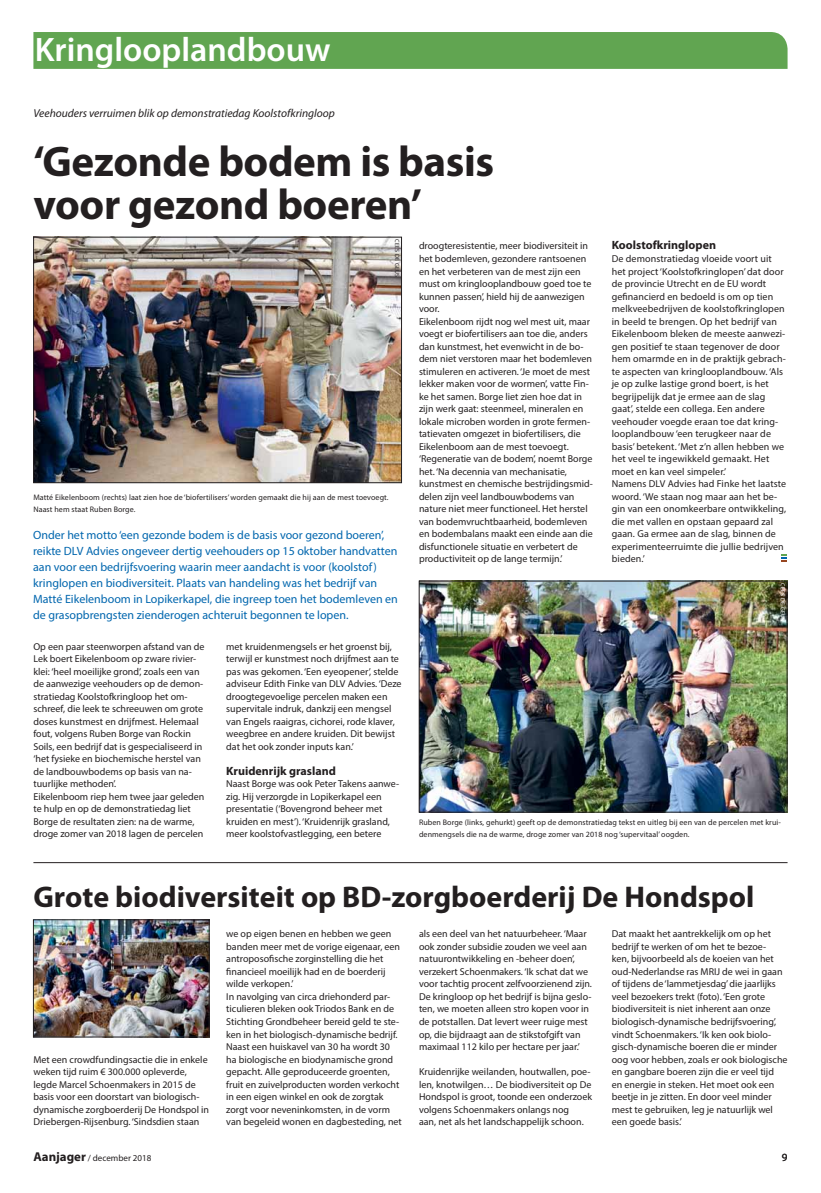
<style>
.page{position:relative;width:821px;height:1193px;background:#fff}
.page>*{position:absolute;margin:0;border:0;box-sizing:border-box;transform-origin:0 0}
.t1{font:700 43px/43px "Myriad Pro";letter-spacing:-.01em;color:#231f20}
.t2{font:600 34px "Myriad Pro";color:#fff}
.t3{font:700 30px "Myriad Pro";color:#231f20}
.t4{font:12px/16px "Myriad Pro";color:#0066ae}
.t5{font:700 12px "Myriad Pro";color:#231f20}
.t6{font:italic 11.5px "Myriad Pro";color:#231f20}
.t7{font:11px "Myriad Pro";color:#231f20}
.t8{font:10px/12.5px "Myriad Pro";color:#231f20}
.t9{font:9px "Myriad Pro";color:#231f20}
.t10{font:8px/12.5px "Myriad Pro";letter-spacing:.01em;color:#231f20}
.t11{font:6px "Myriad Pro";letter-spacing:.045em;color:#231f20}
.t12{font:6px "Myriad Pro";letter-spacing:.045em;color:#fff}
.s1{font-weight:700;font-size:12.9px}
</style>
<div class="page">
<hr style="left:33px;top:862px;width:754px;height:1px;background:#231f20">
<img style="left:35px;top:239px;width:365px;height:242px">
<div style="left:33px;top:237px;width:369px;height:246px;border:1px solid #231f20"></div>
<img style="left:421px;top:583px;width:364px;height:227px">
<div style="left:419px;top:581px;width:368px;height:231px;border:1px solid #231f20"></div>
<div style="left:33px;top:32px;width:754px;height:37px;background:#61a551"></div>
<svg style="left:781px;top:554px;width:6px;height:8px"></svg>
<img style="left:35px;top:921px;width:173px;height:114px">
<div style="left:33px;top:919px;width:177px;height:118px;border:1px solid #231f20"></div>
<h2 class="t2" style="left:35px;top:36px;width:297px">Kringlooplandbouw</h2>
<p class="t6" style="left:33px;top:109px;width:303px">Veehouders verruimen blik op demonstratiedag Koolstofkringloop</p>
<h1 class="t1" style="left:33px;top:143px;width:462px">‘Gezonde bodem is basis voor gezond boeren’</h1>
<p class="t11" style="left:399px;top:239px;width:40px;rotate:90deg">CEES DE GEUS</p>
<p class="t10" style="left:33px;top:491px;width:357px">Matté Eikelenboom (rechts) laat zien hoe de ‘biofertilisers’ worden gemaakt die hij aan de mest toevoegt.<br>Naast hem staat Ruben Borge.</p>
<p class="t4" style="left:33px;top:528px;width:366px">Onder het motto ‘een gezonde bodem is de basis voor gezond boeren’, reikte DLV Advies ongeveer dertig veehouders op 15 oktober handvatten aan voor een bedrijfsvoering waarin meer aandacht is voor (koolstof) kringlopen en biodiversiteit. Plaats van handeling was het bedrijf van Matté Eikelenboom in Lopikerkapel, die ingreep toen het bodemleven en de grasopbrengsten zienderogen achteruit begonnen te lopen.</p>
<p class="t8" style="left:33px;top:640px;width:173px">Op een paar steenworpen afstand van de Lek boert Eikelenboom op zware rivier&shy;klei: ‘heel moeilijke grond’, zoals een van de aanwezige veehouders op de demon&shy;stratiedag Koolstofkringloop het om&shy;schreef, die leek te schreeuwen om grote doses kunstmest en drijfmest. Helemaal fout, volgens Ruben Borge van Rockin Soils, een bedrijf dat is gespecialiseerd in ‘het fysieke en biochemische herstel van de landbouwbodems op basis van na&shy;tuurlijke methoden’.<br>Eikelenboom riep hem twee jaar geleden te hulp en op de demonstratiedag liet Borge de resultaten zien: na de warme, droge zomer van 2018 lagen de percelen</p>
<p class="t8" style="left:226px;top:640px;width:177px">met kruidenmengsels er het groenst bij, terwijl er kunstmest noch drijfmest aan te pas was gekomen. ‘Een eyeopener’, stelde adviseur Edith Finke van DLV Advies. ‘Deze droogtegevoelige percelen maken een supervitale indruk, dankzij een mengsel van Engels raaigras, cichorei, rode klaver, weegbree en andere kruiden. Dit bewijst dat het ook zonder inputs kan.’</p>
<p class="t5" style="left:226px;top:766px;width:111px">Kruidenrijk grasland</p>
<p class="t8" style="left:226px;top:778px;width:174px">Naast Borge was ook Peter Takens aanwe&shy;zig. Hij verzorgde in Lopikerkapel een presentatie (‘Bovengrond beheer met kruiden en mest’). ‘Kruidenrijk grasland, meer koolstofvastlegging, een betere</p>
<p class="t8" style="left:419px;top:240px;width:175px">droogteresistentie, meer biodiversiteit in het bodemleven, gezondere rantsoenen en het verbeteren van de mest zijn een must om kringlooplandbouw goed toe te kunnen passen’, hield hij de aanwezigen voor.<br>Eikelenboom rijdt nog wel mest uit, maar voegt er biofertilisers aan toe die, anders dan kunstmest, het evenwicht in de bo&shy;dem niet verstoren maar het bodemleven stimuleren en activeren. ‘Je moet de mest lekker maken voor de wormen’, vatte Fin&shy;ke het samen. Borge liet zien hoe dat in zijn werk gaat: steenmeel, mineralen en lokale microben worden in grote fermen&shy;tatievaten omgezet in biofertilisers, die Eikelenboom aan de mest toevoegt. ‘Regeneratie van de bodem’, noemt Borge het. ‘Na decennia van mechanisatie, kunstmest en chemische bestrijdingsmid&shy;delen zijn veel landbouwbodems van nature niet meer functioneel. Het herstel van bodemvruchtbaarheid, bodemleven en bodembalans maakt een einde aan die disfunctionele situatie en verbetert de productiviteit op de lange termijn.’</p>
<p class="t5" style="left:612px;top:241px;width:106px">Koolstofkringlopen</p>
<p class="t8" style="left:612px;top:253px;width:176px">De demonstratiedag vloeide voort uit het project ‘Koolstofkringlopen’ dat door de provincie Utrecht en de EU wordt gefinancierd en bedoeld is om op tien melkveebedrijven de koolstofkringlopen in beeld te brengen. Op het bedrijf van Eikelenboom bleken de meeste aanwezi&shy;gen positief te staan tegenover de door hem omarmde en in de praktijk gebrach&shy;te aspecten van kringlooplandbouw. ‘Als je op zulke lastige grond boert, is het begrijpelijk dat je ermee aan de slag gaat’, stelde een collega. Een andere veehouder voegde eraan toe dat kring&shy;looplandbouw ‘een terugkeer naar de basis’ betekent. ‘Met z’n allen hebben we het veel te ingewikkeld gemaakt. Het moet en kan veel simpeler.’<br>Namens DLV Advies had Finke het laatste woord. ‘We staan nog maar aan het be&shy;gin van een onomkeerbare ontwikkeling, die met vallen en opstaan gepaard zal gaan. Ga ermee aan de slag, binnen de experimenteerruimte die jullie bedrijven bieden.’</p>
<p class="t12" style="left:785px;top:583px;width:40px;rotate:90deg">CEES DE GEUS</p>
<p class="t10" style="left:419px;top:816px;width:363px">Ruben Borge (links, gehurkt) geeft op de demonstratiedag tekst en uitleg bij een van de percelen met krui&shy;denmengsels die na de warme, droge zomer van 2018 nog ‘supervitaal’ oogden.</p>
<h3 class="t3" style="left:33px;top:884px;width:722px">Grote biodiversiteit op BD-zorgboerderij De Hondspol</h3>
<p class="t8" style="left:33px;top:1053px;width:177px">Met een crowdfundingsactie die in enkele weken tijd ruim € 300.000 opleverde, legde Marcel Schoenmakers in 2015 de basis voor een doorstart van biologisch&shy;dynamische zorgboerderij De Hondspol in Driebergen-Rijsenburg. ‘Sindsdien staan</p>
<p class="t8" style="left:226px;top:928px;width:177px">we op eigen benen en hebben we geen banden meer met de vorige eigenaar, een antroposofische zorginstelling die het financieel moeilijk had en de boerderij wilde verkopen.’<br>In navolging van circa driehonderd par&shy;ticulieren bleken ook Triodos Bank en de Stichting Grondbeheer bereid geld te ste&shy;ken in het biologisch-dynamische bedrijf.<br>Naast een huiskavel van 30 ha wordt 30 ha biologische en biodynamische grond gepacht. Alle geproduceerde groenten, fruit en zuivelproducten worden verkocht in een eigen winkel en ook de zorgtak zorgt voor neveninkomsten, in de vorm van begeleid wonen en dagbesteding, net</p>
<p class="t8" style="left:419px;top:928px;width:175px">als een deel van het natuurbeheer. ‘Maar ook zonder subsidie zouden we veel aan natuurontwikkeling en -beheer doen’, verzekert Schoenmakers. ‘Ik schat dat we voor tachtig procent zelfvoorzienend zijn.<br>De kringloop op het bedrijf is bijna geslo&shy;ten, we moeten alleen stro kopen voor in de potstallen. Dat levert weer ruige mest op, die bijdraagt aan de stikstofgift van maximaal 112 kilo per hectare per jaar.’</p>
<p class="t8" style="left:419px;top:1065px;width:175px">Kruidenrijke weilanden, houtwallen, poe&shy;len, knotwilgen… De biodiversiteit op De Hondspol is groot, toonde een onderzoek volgens Schoenmakers onlangs nog<br>aan, net als het landschappelijk schoon.</p>
<p class="t8" style="left:612px;top:928px;width:177px">Dat maakt het aantrekkelijk om op het bedrijf te werken of om het te bezoe-<br>ken, bijvoorbeeld als de koeien van het oud-Nederlandse ras MRIJ de wei in gaan of tijdens de ‘lammetjesdag’ die jaarlijks veel bezoekers trekt (foto). ‘Een grote biodiversiteit is niet inherent aan onze biologisch-dynamische bedrijfsvoering’, vindt Schoenmakers. ‘Ik ken ook biolo&shy;gisch-dynamische boeren die er minder oog voor hebben, zoals er ook biologische en gangbare boeren zijn die er veel tijd<br>en energie in steken. Het moet ook een beetje in je zitten. En door veel minder mest te gebruiken, leg je natuurlijk wel een goede basis.’</p>
<p class="t9" style="left:33px;top:1154px;width:119px"><span class="s1">Aanjager</span> / december 2018</p>
<p class="t7" style="left:782px;top:1152px;width:7px">9</p>
</div>
